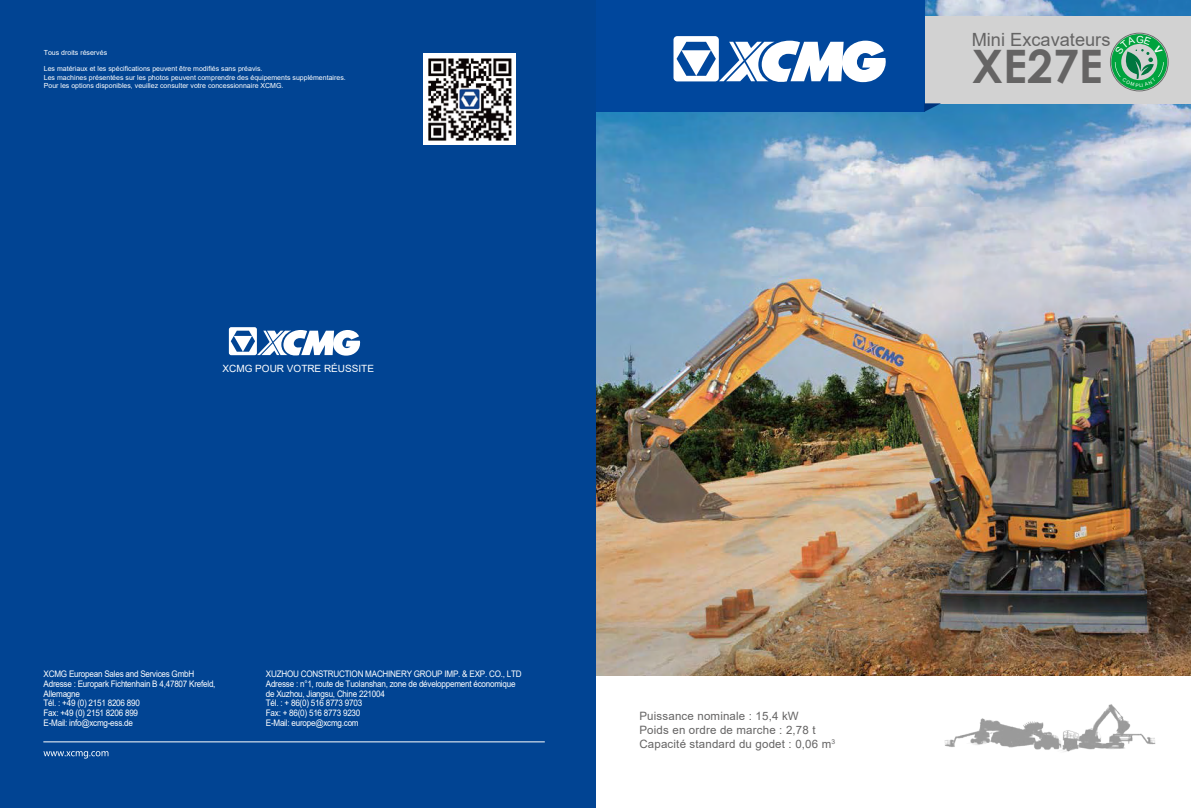
<style>
.page{position:relative;width:1191px;height:808px;background:#fff}
.page>*{position:absolute;margin:0;border:0;box-sizing:border-box;transform-origin:0 0}
.t1{font:700 46.2px "Century Gothic";color:#656464}
.t2{font:18.2px "Arial";color:#656464}
.t3{font:11.5px/13.8px "Arial";letter-spacing:.015em;color:#656464}
.t4{font:10px "Arial";color:#fff}
.t5{font:9px/9.7px "Arial";letter-spacing:-.03em;color:#fff;scale:.9 1}
.t6{font:7px/8.4px "Arial";color:#fff}
</style>
<div class="page">
<img style="left:595px;top:0;width:596px;height:676px">
<div style="left:924px;top:16px;width:267px;height:87px;background:#d2d2d2"></div>
<div style="left:594px;top:0;width:330px;height:112px;background:#00479d"></div>
<svg style="left:673px;top:36px;width:213px;height:47px"></svg>
<svg style="left:924px;top:103px;width:17px;height:9px"></svg>
<img style="left:944px;top:704px;width:212px;height:48px">
<div style="left:0;top:0;width:595px;height:808px;background:#014493"></div>
<svg style="left:229px;top:327px;width:132px;height:29px"></svg>
<img style="left:424px;top:53px;width:91px;height:92px">
<hr style="left:43px;top:742px;width:502px;height:1px;background:#fff">
<svg style="left:43px;top:751px;width:65px;height:7px"></svg>
<svg style="left:1110px;top:33px;width:58px;height:58px"></svg>
<p class="t6" style="left:44px;top:48px;width:65px">Tous droits réservés</p>
<p class="t6" style="left:44px;top:65px;width:303px">Les matériaux et les spécifications peuvent être modifiés sans préavis.<br>Les machines présentées sur les photos peuvent comprendre des équipements supplémentaires.<br>Pour les options disponibles, veuillez consulter votre concessionnaire XCMG.</p>
<p class="t4" style="left:222px;top:362px;width:153px">XCMG POUR VOTRE RÉUSSITE</p>
<p class="t5" style="left:44px;top:669px;width:193px">XCMG European Sales and Services GmbH<br>Adresse : Europark Fichtenhain B 4,47807 Krefeld,<br>Allemagne<br>Tél. : +49 (0) 2151 8206 890<br>Fax: +49 (0) 2151 8206 899<br>E-Mail: info@xcmg-ess.de</p>
<p class="t5" style="left:266px;top:669px;width:286px">XUZHOU CONSTRUCTION MACHINERY GROUP IMP. &amp; EXP. CO., LTD Adresse : n°1, route de Tuolanshan, zone de développement économique de Xuzhou, Jiangsu, Chine 221004<br>Tél. : + 86(0) 516 8773 9703<br>Fax: + 86(0) 516 8773 9230<br>E-Mail: europe@xcmg.com</p>
<p class="t3" style="left:639px;top:709px;width:197px">Puissance nominale : 15,4 kW<br>Poids en ordre de marche : 2,78 t<br>Capacité standard du godet : 0,06 m<sup>3</sup></p>
<h2 class="t2" style="left:971px;top:27px;width:140px">Mini Excavateurs</h2>
<h1 class="t1" style="left:971px;top:31px;width:133px">XE27E</h1>
</div>
